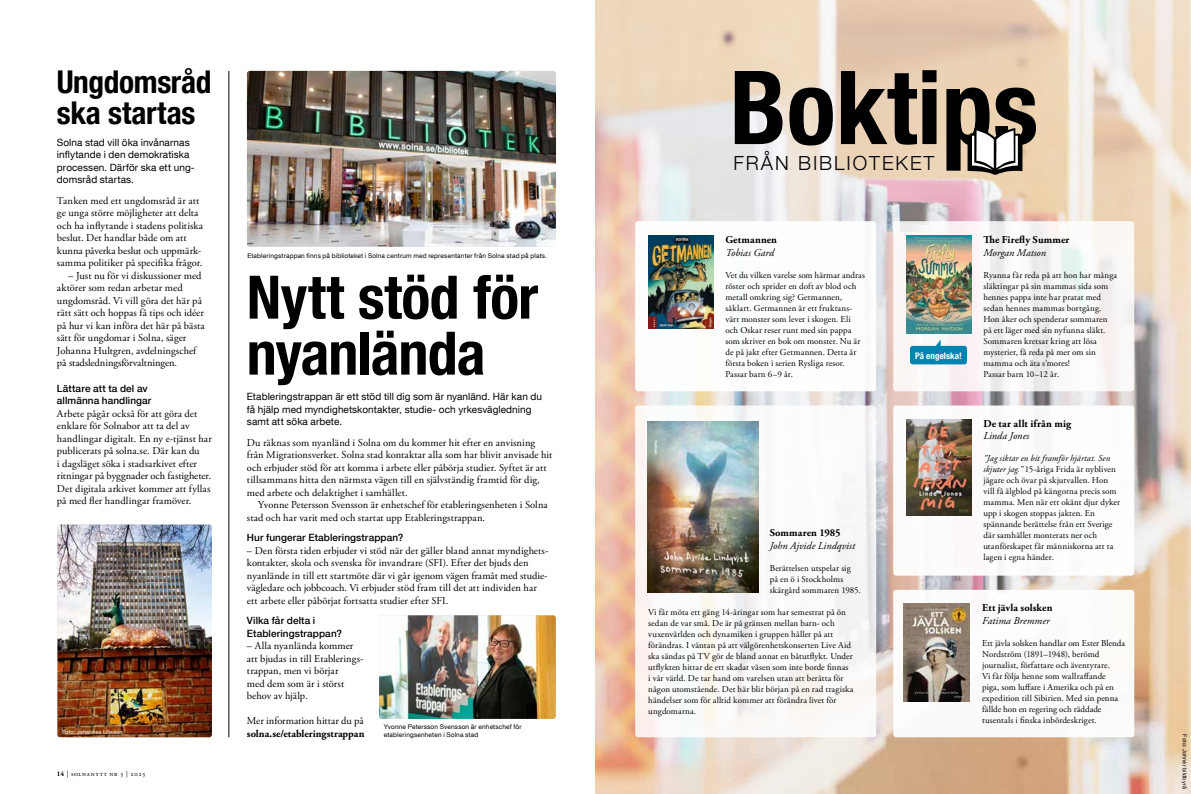
<style>
.page{position:relative;width:1191px;height:794px;background:#fff}
.page>*{position:absolute;margin:0;border:0;box-sizing:border-box;transform-origin:0 0}
.t1{font:700 condensed 60px/56px "Helvetica Neue LT Com";letter-spacing:-.015em;color:#000}
.t2{font:700 condensed 31.4px/30.5px "Helvetica Neue LT Com";letter-spacing:-.01em;color:#000}
.t3{font:300 19.5px "Helvetica Neue LT Com";letter-spacing:.1em;color:#000}
.t4{font:10.5px/12.5px "Adobe Garamond Pro";letter-spacing:.005em;color:#000}
.t5{font:700 10.5px "Adobe Garamond Pro";letter-spacing:.01em;color:#000}
.t6{font:italic 10.5px "Adobe Garamond Pro";letter-spacing:.005em;color:#000}
.t7{font:10px/12.5px "Helvetica Neue LT Com";letter-spacing:.005em;color:#000}
.t8{font:500 10px/12.5px "Helvetica Neue LT Com";letter-spacing:.01em;color:#000}
.t9{font:9px/11px "Adobe Garamond Pro";letter-spacing:.01em;color:#000}
.t10{font:700 condensed 9px "Helvetica Neue LT Com";letter-spacing:.01em;color:#fff}
.t11{font:7px "Adobe Garamond Pro";letter-spacing:.09em;color:#000}
.t12{font:6.5px/7.5px "Helvetica Neue LT Com";letter-spacing:.02em;color:#000}
.t13{font:5.5px "Helvetica Neue LT Com";letter-spacing:.025em;color:#fff}
.t14{font:5.5px "Helvetica Neue LT Com";letter-spacing:.025em;color:#000}
.s1{font-weight:700}
.s2{font-style:italic}
</style>
<div class="page">
<svg style="left:595px;top:0;width:596px;height:794px;background:#e6d0bf"></svg>
<svg style="left:735px;top:71px;width:47px;height:73px;background:#3e3c3a"></svg>
<svg style="left:789px;top:87px;width:44px;height:59px;background:#59544e"></svg>
<svg style="left:841px;top:70px;width:95px;height:75px;background:#655a4e"></svg>
<svg style="left:946px;top:88px;width:90px;height:87px;background:#736a60"></svg>
<div style="left:635px;top:221px;width:241px;height:170px;background:#fff;border-radius:3px"></div>
<img style="left:649px;top:236px;width:64px;height:93px">
<svg style="left:893px;top:221px;width:241px;height:170px;fill:#faf7f6"></svg>
<img style="left:906px;top:235px;width:65px;height:98px">
<div style="left:893px;top:405px;width:241px;height:170px;background:#fff;border-radius:3px"></div>
<img style="left:906px;top:419px;width:65px;height:96px">
<div style="left:893px;top:590px;width:241px;height:147px;background:#fff;border-radius:3px"></div>
<img style="left:903px;top:603px;width:66px;height:99px">
<div style="left:635px;top:405px;width:241px;height:332px;background:#fff;border-radius:3px"></div>
<img style="left:648px;top:421px;width:110px;height:171px">
<svg style="left:910px;top:339px;width:57px;height:25px"></svg>
<hr style="left:229px;top:71px;width:1px;height:666px;background:#000">
<img style="left:57px;top:524px;width:155px;height:213px">
<img style="left:379px;top:615px;width:177px;height:104px">
<img style="left:247px;top:71px;width:309px;height:176px">
<h2 class="t2" style="left:57px;top:67px;width:156px">Ungdomsråd ska startas</h2>
<p class="t7" style="left:57px;top:136px;width:139px">Solna stad vill öka invånarnas inflytande i den demokratiska processen. Därför ska ett ung&shy;domsråd startas.</p>
<p class="t4" style="left:57px;top:195px;width:148px">Tanken med ett ungdomsråd är att ge unga större möjligheter att delta och ha inflytande i stadens politiska beslut. Det handlar både om att kunna påverka beslut och uppmärk&shy;samma politiker på specifika frågor.</p>
<p class="t4" style="left:57px;top:270px;width:149px;text-indent:11px">– Just nu för vi diskussioner med aktörer som redan arbetar med ungdomsråd. Vi vill göra det här på rätt sätt och hoppas få tips och idéer på hur vi kan införa det här på bästa sätt för ungdomar i Solna, säger Johanna Hultgren, avdelningschef på stadsledningsförvaltningen.</p>
<p class="t8" style="left:57px;top:381px;width:96px">Lättare att ta del av allmänna handlingar</p>
<p class="t4" style="left:57px;top:407px;width:156px">Arbete pågår också för att göra det enklare för Solnabor att ta del av handlingar digitalt. En ny e-tjänst har publicerats på solna.se. Där kan du<br>i dagsläget söka i stadsarkivet efter ritningar på byggnader och fastigheter.<br>Det digitala arkivet kommer att fyllas på med fler handlingar framöver.</p>
<p class="t13" style="left:62px;top:728px;width:62px">Foto: Johannes Liljeson</p>
<p class="t11" style="left:57px;top:769px;width:90px"><span class="s1">14</span> | solnanytt nr 3 | 2023</p>
<p class="t12" style="left:247px;top:252px;width:301px">Etableringstrappan finns på biblioteket i Solna centrum med representanter från Solna stad på plats.</p>
<h1 class="t1" style="left:247px;top:269px;width:293px">Nytt stöd för nyanlända</h1>
<p class="t7" style="left:247px;top:390px;width:297px">Etableringstrappan är ett stöd till dig som är nyanländ. Här kan du få hjälp med myndighetskontakter, studie- och yrkesvägledning samt att söka arbete.</p>
<p class="t4" style="left:247px;top:436px;width:307px">Du räknas som nyanländ i Solna om du kommer hit efter en anvisning från Migrationsverket. Solna stad kontaktar alla som har blivit anvisade hit och erbjuder stöd för att komma i arbete eller påbörja studier. Syftet är att tillsammans hitta den närmsta vägen till en självständig framtid för dig, med arbete och delaktighet i samhället.</p>
<p class="t4" style="left:247px;top:499px;width:302px;text-indent:11px">Yvonne Petersson Svensson är enhetschef för etableringsenheten i Solna stad och har varit med och startat upp Etableringstrappan.</p>
<p class="t8" style="left:247px;top:531px;width:158px">Hur fungerar Etableringstrappan?</p>
<p class="t4" style="left:247px;top:544px;width:303px">– Den första tiden erbjuder vi stöd när det gäller bland annat myndighets&shy;kontakter, skola och svenska för invandrare (SFI). Efter det bjuds den nyanlände in till ett startmöte där vi går igenom vägen framåt med studie&shy;vägledare och jobbcoach. Vi erbjuder stöd fram till det att individen har ett arbete eller påbörjat fortsatta studier efter SFI.</p>
<p class="t8" style="left:247px;top:614px;width:97px">Vilka får delta i<br>Etableringstrappan?</p>
<p class="t4" style="left:247px;top:640px;width:118px">– Alla nyanlända kommer att bjudas in till Etablerings&shy;trappan, men vi börjar<br>med dem som är i störst behov av hjälp.</p>
<p class="t4" style="left:247px;top:715px;width:118px">Mer information hittar du på</p>
<p class="t5" style="left:247px;top:727px;width:119px">solna.se/etableringstrappan</p>
<p class="t12" style="left:384px;top:723px;width:139px">Yvonne Petersson Svensson är enhetschef för etableringsenheten i Solna stad</p>
<h3 class="t3" style="left:733px;top:151px;width:202px">FRÅN BIBLIOTEKET</h3>
<p class="t5" style="left:725px;top:234px;width:53px">Getmannen</p>
<p class="t6" style="left:725px;top:246px;width:50px">Tobias Gard</p>
<p class="t9" style="left:725px;top:270px;width:141px">Vet du vilken varelse som härmar andras röster och sprider en doft av blod och metall omkring sig? Getmannen, såklart. Getmannen är ett fruktans&shy;värt monster som lever i skogen. Eli och Oskar reser runt med sin pappa som skriver en bok om monster. Nu är de på jakt efter Getmannen. Detta är första boken i serien Rysliga resor.<br>Passar barn 6–9 år.</p>
<p class="t5" style="left:769px;top:527px;width:72px">Sommaren 1985</p>
<p class="t6" style="left:769px;top:539px;width:87px">John Ajvide Lindqvist</p>
<p class="t9" style="left:769px;top:562px;width:93px">Berättelsen utspelar sig på en ö i Stockholms skärgård sommaren 1985.</p>
<p class="t9" style="left:648px;top:606px;width:207px">Vi får möta ett gäng 14-åringar som har semestrat på ön sedan de var små. De är på gränsen mellan barn- och vuxenvärlden och dynamiken i gruppen håller på att förändras. I väntan på att välgörenhetskonserten Live Aid ska sändas på TV gör de bland annat en båtutflykt. Under utflykten hittar de ett skadat väsen som inte borde finnas<br>i vår värld. De tar hand om varelsen utan att berätta för någon utomstående. Det här blir början på en rad tragiska händelser som för alltid kommer att förändra livet för ungdomarna.</p>
<p class="t10" style="left:915px;top:350px;width:48px">På engelska!</p>
<p class="t5" style="left:983px;top:234px;width:87px">The Firefly Summer</p>
<p class="t6" style="left:983px;top:246px;width:64px">Morgan Matson</p>
<p class="t9" style="left:983px;top:270px;width:135px">Ryanna får reda på att hon har många släktingar på sin mammas sida som hennes pappa inte har pratat med sedan hennes mammas bortgång.<br>Hon åker och spenderar sommaren på ett läger med sin nyfunna släkt.<br>Sommaren kretsar kring att lösa mysterier, få reda på mer om sin mamma och äta s’mores!<br>Passar barn 10–12 år.</p>
<p class="t5" style="left:983px;top:417px;width:89px">De tar allt ifrån mig</p>
<p class="t6" style="left:983px;top:430px;width:47px">Linda Jones</p>
<p class="t9" style="left:983px;top:453px;width:138px"><span class="s2">”Jag siktar en bit framför hjärtat. Sen skjuter jag.”</span> 15-åriga Frida är nybliven jägare och övar på skjutvallen. Hon vill få älgblod på kängorna precis som mamma. Men när ett okänt djur dyker upp i skogen stoppas jakten. En spännande berättelse från ett Sverige där samhället monterats ner och utanförskapet får människorna att ta lagen i egna händer.</p>
<p class="t5" style="left:982px;top:602px;width:72px">Ett jävla solsken</p>
<p class="t6" style="left:982px;top:614px;width:69px">Fatima Bremmer</p>
<p class="t9" style="left:982px;top:638px;width:145px">Ett jävla solsken handlar om Ester Blenda Nordström (1891–1948), berömd journalist, författare och äventyrare.<br>Vi får följa henne som wallraffande piga, som luffare i Amerika och på en expedition till Sibirien. Med sin penna fällde hon en regering och räddade tusentals i finska inbördeskriget.</p>
<p class="t14" style="left:1188px;top:734px;width:55px;rotate:90deg">Foto: Johnér bildbyrå</p>
</div>
